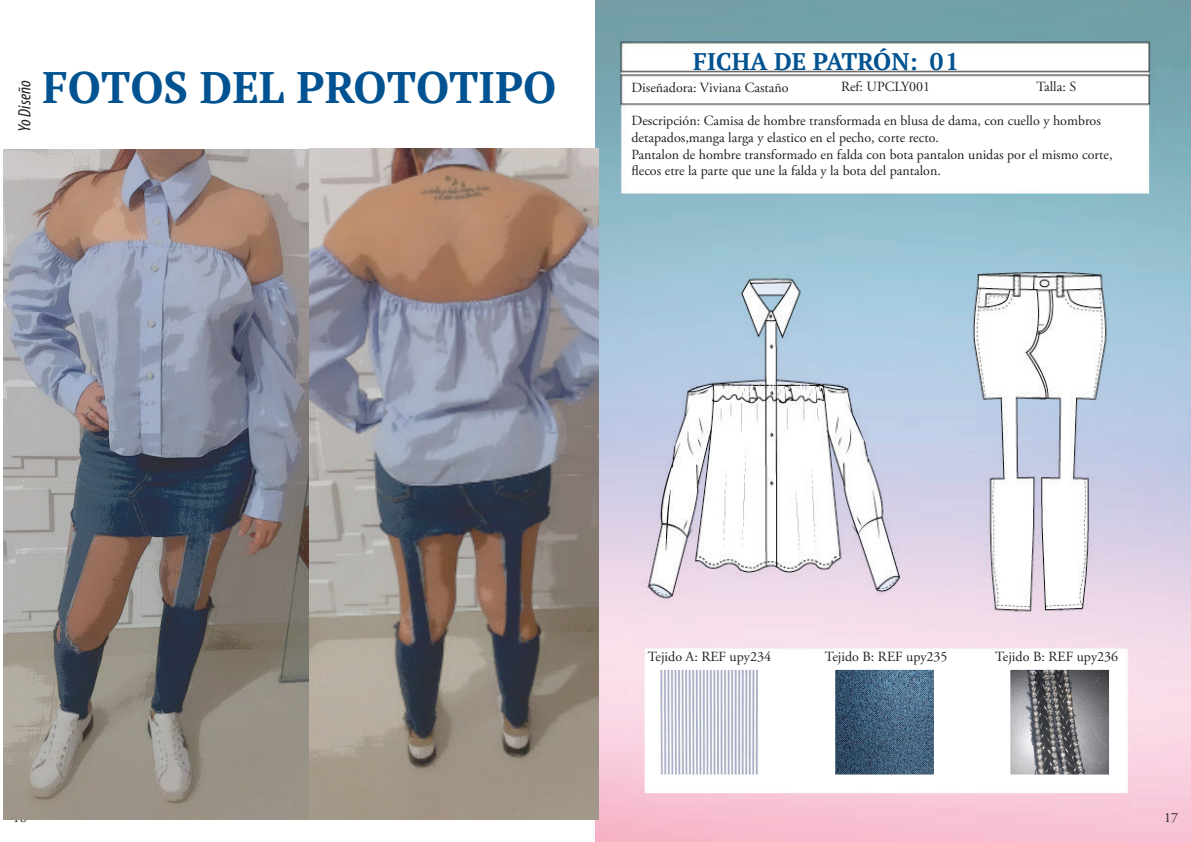
<style>
.page{position:relative;width:1191px;height:842px;background:#fff}
.page>*{position:absolute;margin:0;border:0;box-sizing:border-box;transform-origin:0 0}
.t1{font:700 44px "PT Serif";color:#015290}
.t2{font:700 24px "PT Serif";color:#015290}
.t3{font:italic condensed 18px "Myriad Pro";color:#231f20}
.t4{font:14px/16.8px "Adobe Garamond Pro";color:#231f20}
</style>
<div class="page">
<img style="left:595px;top:0;width:596px;height:842px">
<img style="left:661px;top:671px;width:97px;height:102px">
<img style="left:836px;top:671px;width:97px;height:102px">
<img style="left:1011px;top:671px;width:97px;height:102px">
<img style="left:3px;top:149px;width:596px;height:671px">
<p class="t3" style="left:14px;top:132px;width:53px;rotate:-90deg">Yo Diseño</p>
<h1 class="t1" style="left:43px;top:59px;width:515px">FOTOS DEL PROTOTIPO</h1>
<h2 class="t2" style="left:693px;top:46px;width:267px">FICHA DE PATRÓN: 01</h2>
<p class="t4" style="left:631px;top:79px;width:159px">Diseñadora: Viviana Castaño</p>
<p class="t4" style="left:841px;top:78px;width:91px">Ref: UPCLY001</p>
<p class="t4" style="left:1036px;top:78px;width:41px">Talla: S</p>
<p class="t4" style="left:631px;top:113px;width:482px">Descripción: Camisa de hombre transformada en blusa de dama, con cuello y hombros detapados,manga larga y elastico en el pecho, corte recto.<br>Pantalon de hombre transformado en falda con bota pantalon unidas por el mismo corte, flecos etre la parte que une la falda y la bota del pantalon.</p>
<p class="t4" style="left:648px;top:649px;width:125px">Tejido A: REF upy234</p>
<p class="t4" style="left:825px;top:649px;width:124px">Tejido B: REF upy235</p>
<p class="t4" style="left:995px;top:649px;width:124px">Tejido B: REF upy236</p>
<p class="t4" style="left:13px;top:810px;width:15px">16</p>
<p class="t4" style="left:1164px;top:810px;width:15px">17</p>
</div>
